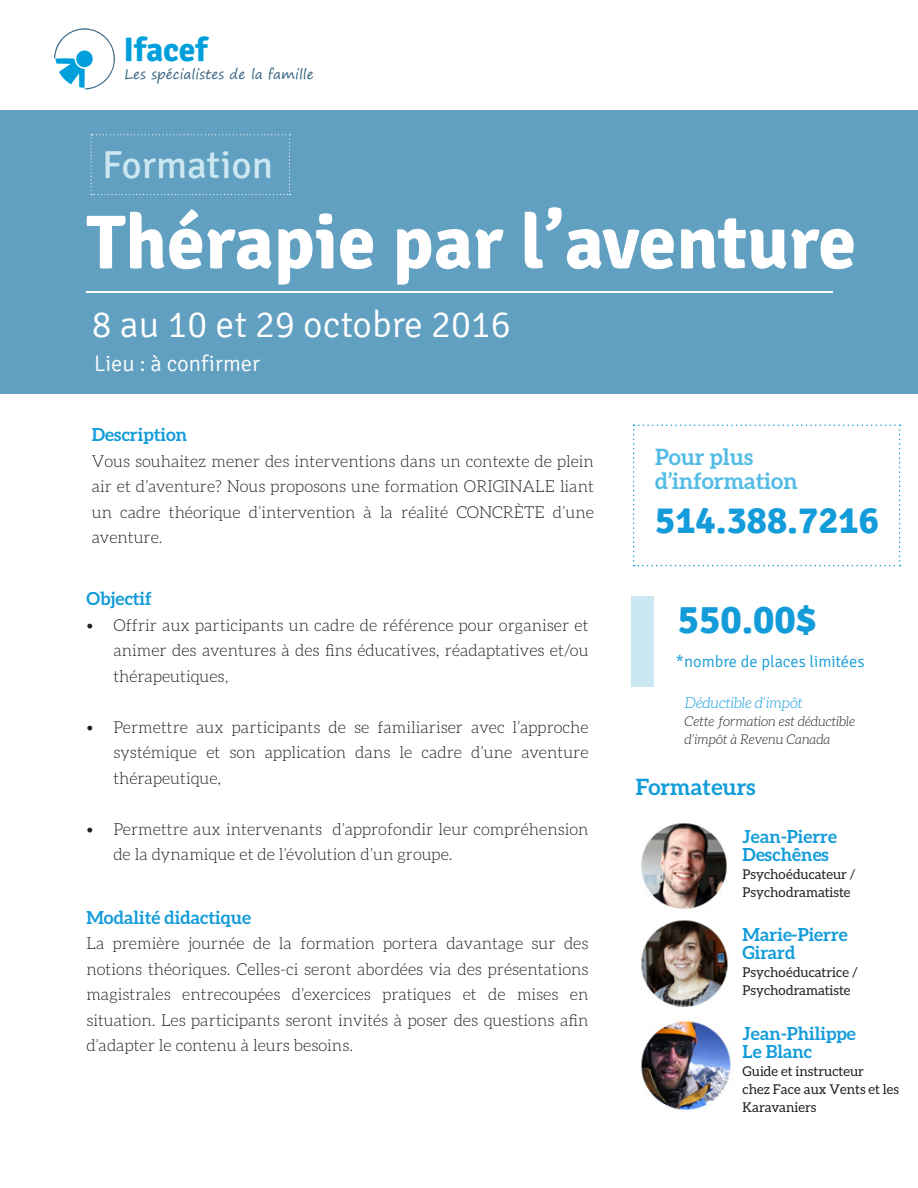
<style>
.page{position:relative;width:918px;height:1188px;background:#fff}
.page>*{position:absolute;margin:0;border:0;box-sizing:border-box;transform-origin:0 0}
.t1{font:700 76.5px "Signika";color:#fff}
.t2{font:700 40.2px "Signika";color:#139cd9}
.t3{font:39px "Signika";color:#cbe7f2}
.t4{font:700 38.1px "Signika";color:#139cd9}
.t5{font:300 37.5px "Signika";color:#fff}
.t6{font:700 33.6px "Signika";color:#009fdb}
.t7{font:700 22.5px "Aleo";color:#52bce5}
.t8{font:300 22.5px "Signika";color:#fff}
.t9{font:700 22.5px "Aleo";color:#139cd9}
.t10{font:700 18px "Aleo";color:#139cd9}
.t11{font:300 16.5px/25.5px "Aleo";color:#231f20;text-align:justify}
.t12{font:300 16.5px "Signika";color:#139cd9}
.t13{font:italic 300 15px "Aleo";color:#139cd9}
.t14{font:13.5px/18px "Aleo";color:#231f20}
.t15{font:italic 300 13.5px/18px "Aleo";color:#231f20}
.t16{font:13.5px "Segoe Print";color:#3a6581}
</style>
<div class="page">
<div style="left:0;top:111px;width:918px;height:283px;background:#62a0c1"></div>
<svg style="left:90px;top:134px;width:200px;height:61px"></svg>
<svg style="left:54px;top:28px;width:61px;height:61px"></svg>
<svg style="left:633px;top:424px;width:268px;height:142px"></svg>
<div style="left:632px;top:596px;width:22px;height:91px;background:#cbe7f2"></div>
<hr style="left:86px;top:292px;width:747px;height:1px;background:#fff">
<img style="left:641px;top:823px;width:86px;height:86px">
<img style="left:641px;top:920px;width:87px;height:87px">
<img style="left:641px;top:1021px;width:91px;height:90px">
<p class="t6" style="left:123px;top:29px;width:86px">Ifacef</p>
<p class="t16" style="left:124px;top:62px;width:191px">Les spécialistes de la famille</p>
<p class="t3" style="left:102px;top:143px;width:172px">Formation</p>
<p class="t1" style="left:86px;top:196px;width:771px">Thérapie par l’aventure</p>
<p class="t5" style="left:92px;top:304px;width:420px">8 au 10 et 29 octobre 2016</p>
<p class="t8" style="left:94px;top:351px;width:167px">Lieu : à confirmer</p>
<p class="t10" style="left:92px;top:425px;width:97px">Description</p>
<p class="t11" style="left:92px;top:448px;width:504px">Vous souhaitez mener des interventions dans un contexte de plein air et d’aventure? Nous proposons une formation ORIGINALE liant un cadre théorique d’intervention à la réalité CONCRÈTE d’une aventure.</p>
<p class="t10" style="left:86px;top:589px;width:67px">Objectif</p>
<p class="t11" style="left:113px;top:612px;width:477px;text-indent:-27px">• Offrir aux participants un cadre de référence pour organiser et animer des aventures à des fins éducatives, réadaptatives et/ou thérapeutiques,</p>
<p class="t11" style="left:113px;top:714px;width:477px;text-indent:-27px">• Permettre aux participants de se familiariser avec l’approche systémique et son application dans le cadre d’une aventure thérapeutique,</p>
<p class="t11" style="left:113px;top:816px;width:477px;text-indent:-27px">• Permettre aux intervenants d’approfondir leur compréhension de la dynamique et de l’évolution d’un groupe.</p>
<p class="t10" style="left:86px;top:907px;width:166px">Modalité didactique</p>
<p class="t11" style="left:86px;top:930px;width:504px">La première journée de la formation portera davantage sur des notions théoriques. Celles-ci seront abordées via des présentations magistrales entrecoupées d’exercices pratiques et de mises en situation. Les participants seront invités à poser des questions afin d’adapter le contenu à leurs besoins.</p>
<p class="t7" style="left:655px;top:444px;width:99px">Pour plus</p>
<p class="t7" style="left:655px;top:468px;width:144px">d’information</p>
<p class="t4" style="left:655px;top:497px;width:225px">514.388.7216</p>
<p class="t2" style="left:678px;top:596px;width:140px">550.00$</p>
<p class="t12" style="left:676px;top:652px;width:190px">*nombre de places limitées</p>
<p class="t13" style="left:685px;top:695px;width:120px">Déductible d’impôt</p>
<p class="t15" style="left:685px;top:713px;width:172px">Cette formation est déductible d’impôt à Revenu Canada</p>
<p class="t9" style="left:636px;top:774px;width:121px">Formateurs</p>
<p class="t10" style="left:743px;top:826px;width:96px">Jean-Pierre</p>
<p class="t10" style="left:743px;top:844px;width:88px">Deschênes</p>
<p class="t14" style="left:743px;top:865px;width:114px">Psychoéducateur /</p>
<p class="t14" style="left:743px;top:883px;width:109px">Psychodramatiste</p>
<p class="t10" style="left:743px;top:924px;width:107px">Marie-Pierre</p>
<p class="t10" style="left:743px;top:942px;width:54px">Girard</p>
<p class="t14" style="left:743px;top:963px;width:117px">Psychoéducatrice /</p>
<p class="t14" style="left:743px;top:981px;width:109px">Psychodramatiste</p>
<p class="t10" style="left:743px;top:1023px;width:115px">Jean-Philippe</p>
<p class="t10" style="left:743px;top:1041px;width:71px">Le Blanc</p>
<p class="t14" style="left:743px;top:1062px;width:123px">Guide et instructeur</p>
<p class="t14" style="left:743px;top:1080px;width:158px">chez Face aux Vents et les<br>Karavaniers</p>
</div>
